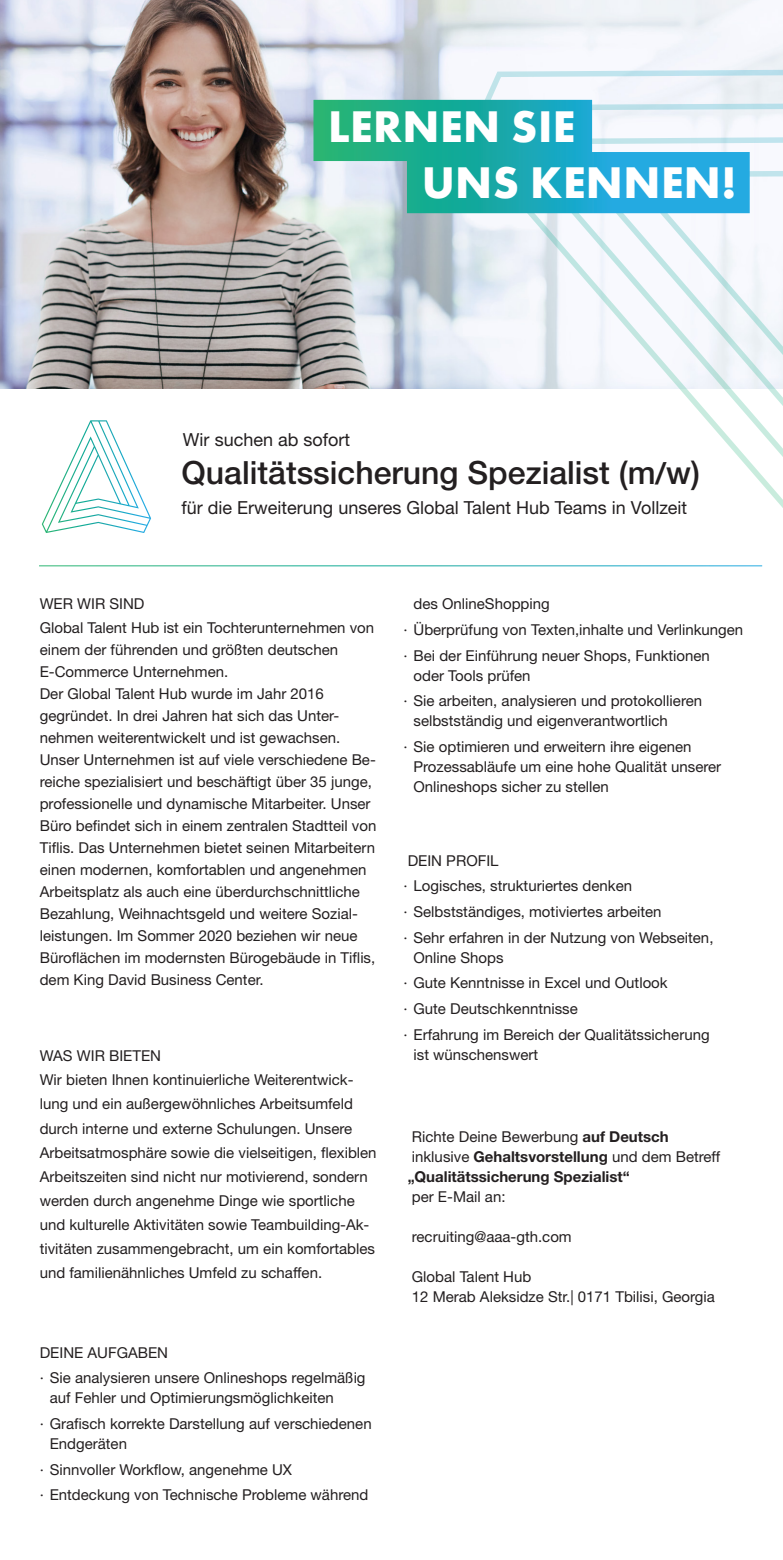
<style>
.page{position:relative;width:783px;height:1560px;background:#fff}
.page>*{position:absolute;margin:0;border:0;box-sizing:border-box;transform-origin:0 0}
.t1{font:700 46px/55.8px "Futura PT";letter-spacing:.01em;color:#fff}
.t2{font:500 32px "Helvetica Neue LT Std";color:#231f20}
.t3{font:18px "Helvetica Neue LT Std";color:#231f20}
.t4{font:15px/22px "Helvetica Neue LT Std";color:#231f20}
.t5{font:700 15px/20px "Helvetica Neue LT Std";color:#231f20}
.s1{font-size:30px}
.s2{font-weight:400}
</style>
<div class="page">
<img style="left:0;top:0;width:782px;height:388px">
<svg style="left:465px;top:68px;width:317px;height:439px"></svg>
<svg style="left:42px;top:420px;width:109px;height:113px"></svg>
<svg style="left:313px;top:100px;width:436px;height:113px;background:#51bcc3"></svg>
<p class="t1" style="left:421px;top:98px;width:317px;text-indent:-93px">LERNEN SIE<br>UNS KENNEN!</p>
<p class="t3" style="left:183px;top:429px;width:169px">Wir suchen ab sofort</p>
<p class="t2" style="left:181px;top:453px;width:520px">Qualitätssicherung Spezialist (m<span class="s1">/</span>w)</p>
<p class="t3" style="left:181px;top:496px;width:507px">für die Erweiterung unseres Global Talent Hub Teams in Vollzeit</p>
<p class="t4" style="left:40px;top:592px;width:106px">WER WIR SIND</p>
<p class="t4" style="left:40px;top:616px;width:336px">Global Talent Hub ist ein Tochterunternehmen von einem der führenden und größten deutschen</p>
<p class="t4" style="left:40px;top:660px;width:190px">E-Commerce Unternehmen.</p>
<p class="t4" style="left:40px;top:682px;width:338px">Der Global Talent Hub wurde im Jahr 2016 gegründet. In drei Jahren hat sich das Unter&shy;nehmen weiterentwickelt und ist gewachsen.<br>Unser Unternehmen ist auf viele verschiedene Be&shy;reiche spezialisiert und beschäftigt über 35 junge, professionelle und dynamische Mitarbeiter. Unser Büro befindet sich in einem zentralen Stadtteil von Tiflis. Das Unternehmen bietet seinen Mitarbeitern einen modernen, komfortablen und angenehmen Arbeitsplatz als auch eine überdurchschnittliche Bezahlung, Weihnachtsgeld und weitere Sozial&shy;leistungen. Im Sommer 2020 beziehen wir neue Büroflächen im modernsten Bürogebäude in Tiflis, dem King David Business Center.</p>
<p class="t4" style="left:40px;top:1044px;width:123px">WAS WIR BIETEN</p>
<p class="t4" style="left:40px;top:1067px;width:338px;line-height:24px">Wir bieten Ihnen kontinuierliche Weiterentwick&shy;lung und ein außergewöhnliches Arbeitsumfeld durch interne und externe Schulungen. Unsere Arbeitsatmosphäre sowie die vielseitigen, flexiblen Arbeitszeiten sind nicht nur motivierend, sondern werden durch angenehme Dinge wie sportliche und kulturelle Aktivitäten sowie Teambuilding-Ak&shy;tivitäten zusammengebracht, um ein komfortables und familienähnliches Umfeld zu schaffen.</p>
<p class="t4" style="left:40px;top:1340px;width:130px">DEINE AUFGABEN</p>
<p class="t4" style="left:50px;top:1367px;width:317px;line-height:20px;text-indent:-10px">· Sie analysieren unsere Onlineshops regelmäßig auf Fehler und Optimierungsmöglichkeiten</p>
<p class="t4" style="left:50px;top:1413px;width:323px;line-height:20px;text-indent:-10px">· Grafisch korrekte Darstellung auf verschiedenen<br>Endgeräten</p>
<p class="t4" style="left:40px;top:1457px;width:254px">· Sinnvoller Workflow, angenehme UX</p>
<p class="t4" style="left:40px;top:1483px;width:330px">· Entdeckung von Technische Probleme während</p>
<p class="t4" style="left:413px;top:592px;width:138px">des OnlineShopping</p>
<p class="t4" style="left:403px;top:618px;width:341px">· Überprüfung von Texten,inhalte und Verlinkungen</p>
<p class="t4" style="left:413px;top:645px;width:298px;line-height:20px;text-indent:-10px">· Bei der Einführung neuer Shops, Funktionen oder Tools prüfen</p>
<p class="t4" style="left:413px;top:690px;width:290px;line-height:20px;text-indent:-10px">· Sie arbeiten, analysieren und protokollieren selbstständig und eigenverantwortlich</p>
<p class="t4" style="left:413px;top:736px;width:309px;line-height:20px;text-indent:-10px">· Sie optimieren und erweitern ihre eigenen<br>Prozessabläufe um eine hohe Qualität unserer<br>Onlineshops sicher zu stellen</p>
<p class="t4" style="left:407px;top:849px;width:92px">DEIN PROFIL</p>
<p class="t4" style="left:403px;top:874px;width:230px">· Logisches, strukturiertes denken</p>
<p class="t4" style="left:403px;top:900px;width:259px">· Selbstständiges, motiviertes arbeiten</p>
<p class="t4" style="left:413px;top:927px;width:301px;line-height:20px;text-indent:-10px">· Sehr erfahren in der Nutzung von Webseiten,<br>Online Shops</p>
<p class="t4" style="left:403px;top:971px;width:265px">· Gute Kenntnisse in Excel und Outlook</p>
<p class="t4" style="left:403px;top:997px;width:176px">· Gute Deutschkenntnisse</p>
<p class="t4" style="left:413px;top:1024px;width:297px;line-height:20px;text-indent:-10px">· Erfahrung im Bereich der Qualitätssicherung ist wünschenswert</p>
<p class="t5" style="left:407px;top:1125px;width:314px"><span class="s2">Richte Deine Bewerbung</span> auf Deutsch <span class="s2">inklusive</span> Gehaltsvorstellung <span class="s2">und dem Betreff </span>„Qualitätssicherung Spezialist“<br><span class="s2">per E-Mail an:</span></p>
<p class="t4" style="left:412px;top:1224px;width:161px">recruiting@aaa-gth.com</p>
<p class="t4" style="left:412px;top:1264px;width:121px">Global Talent Hub</p>
<p class="t4" style="left:412px;top:1284px;width:304px">12 Merab Aleksidze Str.| 0171 Tbilisi, Georgia</p>
</div>
